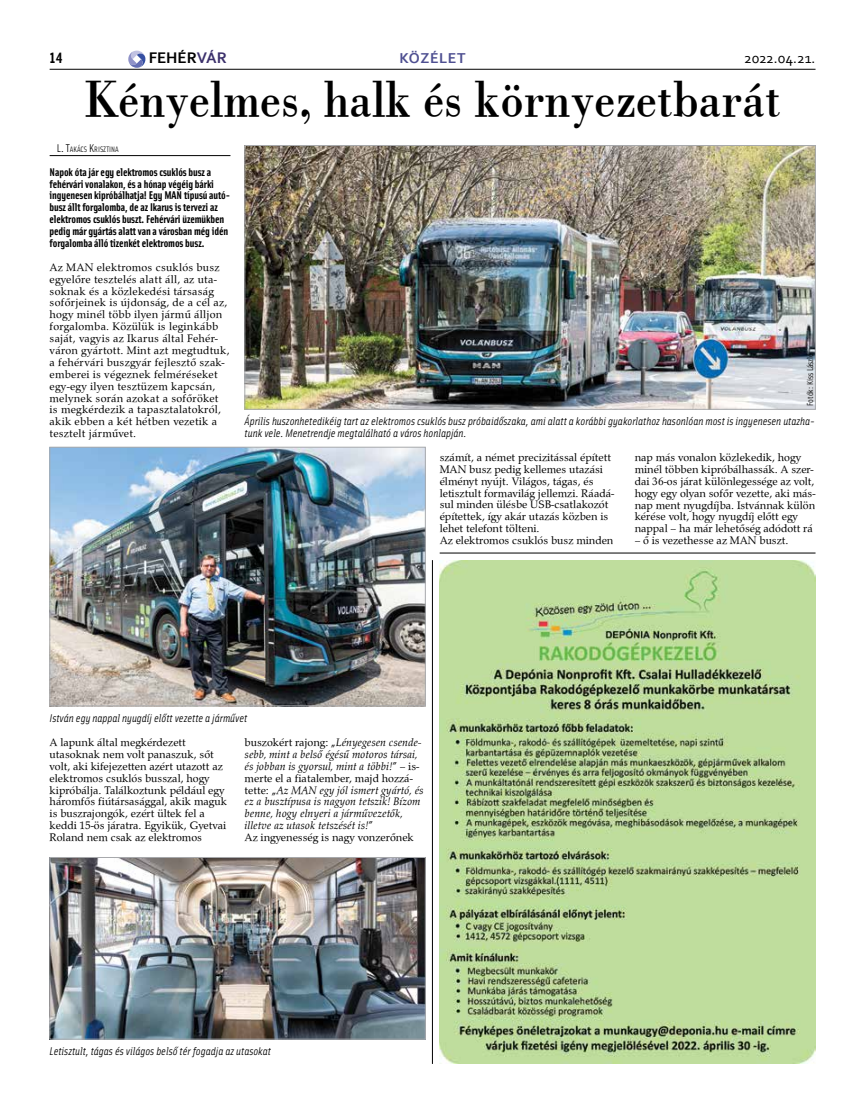
<style>
.page{position:relative;width:851px;height:1099px;background:#fff}
.page>*{position:absolute;margin:0;border:0;box-sizing:border-box;transform-origin:0 0}
.t1{font:52.5px "Bodoni PFL";color:#000;scale:.9 1}
.t2{font:700 16.12px "Corbel";color:#000}
.t3{font:15px "Corbel";letter-spacing:-.02em;color:#000}
.t4{font:700 15px "Corbel";letter-spacing:.04em;color:#4e4f91}
.t5{font:700 15px "Solex";color:#000}
.t6{font:11.25px/11.9px "Palladius";color:#000}
.t7{font:11.25px/11.9px "Palladius";letter-spacing:.02em;color:#000}
.t8{font:italic 11.25px/11.9px "Palladius";color:#000}
.t9{font:700 11.25px/11.9px "Solex";letter-spacing:-.01em;color:#000}
.t10{font:italic 11.25px/11.9px "Solex";color:#000}
.t11{font:8.75px "Solex";color:#000}
.t12{font:7.88px "Solex";color:#000}
.s1{color:#3c316c}
.s2{font-size:11.25px}
.s3{font-style:normal}
</style>
<div class="page">
<hr style="left:50px;top:69px;width:765px;height:1px;background:#000">
<svg style="left:128px;top:51px;width:17px;height:17px"></svg>
<img style="left:52px;top:859px;width:371px;height:178px">
<div style="left:50px;top:857px;width:375px;height:182px;border:1px solid #a7a9ac"></div>
<img style="left:52px;top:449px;width:371px;height:255px">
<div style="left:50px;top:447px;width:375px;height:259px;border:1px solid #a7a9ac"></div>
<img style="left:246px;top:147px;width:567px;height:260px">
<div style="left:244px;top:145px;width:571px;height:264px;border:1px solid #a7a9ac"></div>
<hr style="left:50px;top:155px;width:180px;height:1px;background:#000">
<img style="left:439px;top:560px;width:376px;height:503px">
<hr style="left:439px;top:553px;width:376px;height:1px;background:#000">
<hr style="left:432px;top:560px;width:1px;height:503px;background:#000">
<h3 class="t5" style="left:50px;top:48px;width:14px">14</h3>
<h2 class="t2" style="left:149px;top:48px;width:80px">FEHÉR<span class="s1">VÁR</span></h2>
<h3 class="t4" style="left:399px;top:49px;width:67px">Közélet</h3>
<h3 class="t3" style="left:744px;top:49px;width:73px">2022.04.21.</h3>
<h1 class="t1" style="left:85px;top:63px;width:774px">Kényelmes, halk és környezetbarát</h1>
<p class="t12" style="left:57px;top:144px;width:63px"><span class="s2">L. T</span>AKÁCS <span class="s2">K</span>RISZTINA</p>
<p class="t9" style="left:50px;top:165px;width:180px">Napok óta jár egy elektromos csuklós busz a fehérvári vonalakon, és a hónap végéig bárki ingyenesen kipróbálhatja! Egy MAN típusú autó&shy;busz állt forgalomba, de az Ikarus is tervezi az elektromos csuklós buszt. Fehérvári üzemükben pedig már gyártás alatt van a városban még idén forgalomba álló tizenkét elektromos busz.</p>
<p class="t7" style="left:50px;top:261px;width:181px">Az MAN elektromos csuklós busz egyelőre tesztelés alatt áll, az uta&shy;soknak és a közlekedési társaság sofőrjeinek is újdonság, de a cél az, hogy minél több ilyen jármű álljon forgalomba. Közülük is leginkább saját, vagyis az Ikarus által Fehér&shy;váron gyártott. Mint azt megtudtuk, a fehérvári buszgyár fejlesztő szak&shy;emberei is végeznek felméréseket egy-egy ilyen tesztüzem kapcsán, melynek során azokat a sofőröket<br>is megkérdezik a tapasztalatokról, akik ebben a két hétben vezetik a tesztelt járművet.</p>
<p class="t11" style="left:804px;top:406px;width:54px;rotate:-90deg">Fotók: Kiss László</p>
<p class="t10" style="left:244px;top:415px;width:571px">Április huszonhetedikéig tart az elektromos csuklós busz próbaidőszaka, ami alatt a korábbi gyakorlathoz hasonlóan most is ingyenesen utazha&shy;tunk vele. Menetrendje megtalálható a város honlapján.</p>
<p class="t6" style="left:439px;top:451px;width:176px">számít, a német precizitással épített MAN busz pedig kellemes utazási élményt nyújt. Világos, tágas, és letisztult formavilág jellemzi. Ráadá&shy;sul minden ülésbe USB-csatlakozót építettek, így akár utazás közben is lehet telefont tölteni.<br>Az elektromos csuklós busz minden</p>
<p class="t6" style="left:634px;top:451px;width:182px">nap más vonalon közlekedik, hogy minél többen kipróbálhassák. A szer&shy;dai 36-os járat különlegessége az volt, hogy egy olyan sofőr vezette, aki más&shy;nap ment nyugdíjba. Istvánnak külön kérése volt, hogy nyugdíj előtt egy nappal – ha már lehetőség adódott rá</p>
<p class="t6" style="left:634px;top:534px;width:155px">– ő is vezethesse az MAN buszt.</p>
<p class="t10" style="left:50px;top:712px;width:199px">István egy nappal nyugdíj előtt vezette a járművet</p>
<p class="t6" style="left:50px;top:736px;width:179px">A lapunk által megkérdezett utasoknak nem volt panaszuk, sőt volt, aki kifejezetten azért utazott az elektromos csuklós busszal, hogy kipróbálja. Találkoztunk például egy háromfős fiútársasággal, akik maguk is buszrajongók, ezért ültek fel a keddi 15-ös járatra. Egyikük, Gyetvai Roland nem csak az elektromos</p>
<p class="t8" style="left:244px;top:736px;width:180px"><span class="s3">buszokért rajong: „</span>Lényegesen csende&shy;sebb, mint a belső égésű motoros társai, és jobban is gyorsul, mint a többi!<span class="s3">” – is&shy;merte el a fiatalember, majd hozzá&shy;tette: „</span>Az MAN egy jól ismert gyártó, és ez a busztípusa is nagyon tetszik! Bízom benne, hogy elnyeri a járművezetők, illetve az utasok tetszését is!<span class="s3">”<br>Az ingyenesség is nagy vonzerőnek</span></p>
<p class="t10" style="left:50px;top:1044px;width:223px">Letisztult, tágas és világos belső tér fogadja az utasokat</p>
</div>
